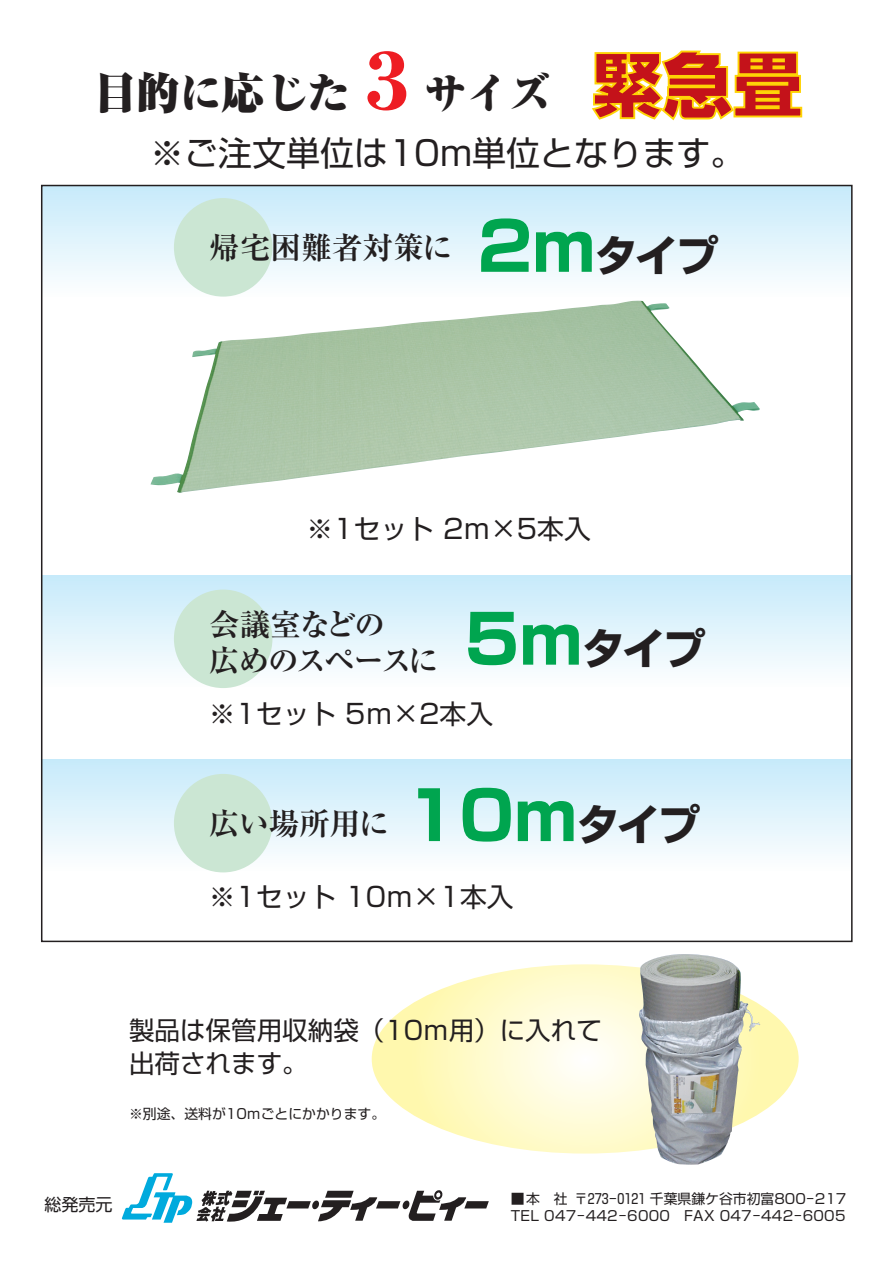
<style>
.page{position:relative;width:896px;height:1266px;background:#fff}
.page>*{position:absolute;margin:0;border:0;box-sizing:border-box;transform-origin:0 0}
.t1{font:900 70.05px "Shin Go Pro";color:#c4121a}
.t2{font:900 42.45px "Ryumin Pro";color:#231f20}
.t3{font:34.05px "Shin Go Pro";color:#231f20}
.t4{font:700 30.6px/36.8px "Ryumin Pro";letter-spacing:-.05em;color:#231f20}
.t5{font:700 30.6px "Ryumin Pro";color:#231f20}
.t6{font:700 30.6px "Ryumin Pro";letter-spacing:-.03em;color:#231f20}
.t7{font:26.85px "Shin Go Pro";color:#231f20}
.t8{font:25.5px/33.5px "Shin Go Pro";color:#231f20}
.t9{font:16.95px "Shin Go Pro";color:#231f20}
.t10{font:13.8px/17px "Shin Go Pro";letter-spacing:.02em;color:#231f20}
.t11{font:13.8px "Shin Go Pro";color:#231f20}
.s1{font-size:74.4px;color:#ee1d23}
.s2{font-family:"Shin Go Pro";font-size:66.9px;color:#00a54f}
.s3{font-family:"Shin Go Pro";font-size:43.05px}
</style>
<div class="page">
<div style="left:42px;top:185px;width:809px;height:113px;background:linear-gradient(to bottom,#c6eafa,#fefefe)"></div>
<div style="left:42px;top:575px;width:809px;height:112px;background:linear-gradient(to bottom,#c6eafa,#fdfefe)"></div>
<div style="left:42px;top:759px;width:809px;height:113px;background:linear-gradient(to bottom,#c6eafa,#fefefe)"></div>
<svg style="left:371px;top:964px;width:427px;height:189px"></svg>
<div style="left:174px;top:198px;width:98px;height:98px;background:#cbe6d3;border-radius:50%"></div>
<svg style="left:592px;top:50px;width:210px;height:71px"></svg>
<svg style="left:121px;top:1173px;width:367px;height:50px"></svg>
<div style="left:174px;top:589px;width:98px;height:99px;background:#cbe6d3;border-radius:50%"></div>
<div style="left:174px;top:773px;width:98px;height:99px;background:#cbe6d3;border-radius:50%"></div>
<img style="left:638px;top:954px;width:122px;height:210px">
<img style="left:150px;top:301px;width:609px;height:192px">
<h2 class="t2" style="left:94px;top:59px;width:459px">目的に応じた<span class="s1">３</span>サイズ</h2>
<h1 class="t1" style="left:592px;top:29px;width:212px">緊急畳</h1>
<h3 class="t3" style="left:150px;top:125px;width:595px">※ご注文単位は10m単位となります。</h3>
<h3 class="t5" style="left:209px;top:223px;width:511px">帰宅困難者対策に <span class="s2">2m</span><span class="s3">タイプ</span></h3>
<h3 class="t7" style="left:306px;top:507px;width:286px">※1セット 2ｍ×5本入</h3>
<h3 class="t4" style="left:209px;top:603px;width:498px">会議室などの<br>広めのスペースに <sup>5m</sup><sup>タイプ</sup></h3>
<h3 class="t7" style="left:209px;top:691px;width:286px">※1セット 5ｍ×2本入</h3>
<h3 class="t6" style="left:209px;top:798px;width:493px">広い場所用に <span class="s2">10m</span><span class="s3">タイプ</span></h3>
<h3 class="t7" style="left:209px;top:874px;width:306px">※1セット 10ｍ×1本入</h3>
<h3 class="t8" style="left:129px;top:1010px;width:474px">製品は保管用収納袋（10ｍ用）に入れて出荷されます。</h3>
<p class="t11" style="left:129px;top:1101px;width:257px">※別途、送料が10ｍごとにかかります。</p>
<p class="t9" style="left:44px;top:1190px;width:70px">総発売元</p>
<p class="t10" style="left:510px;top:1188px;width:337px">■本　社 〒273－0121 千葉県鎌ケ谷市初富800－217<br>TEL 047－442－6000 FAX 047－442－6005</p>
</div>
